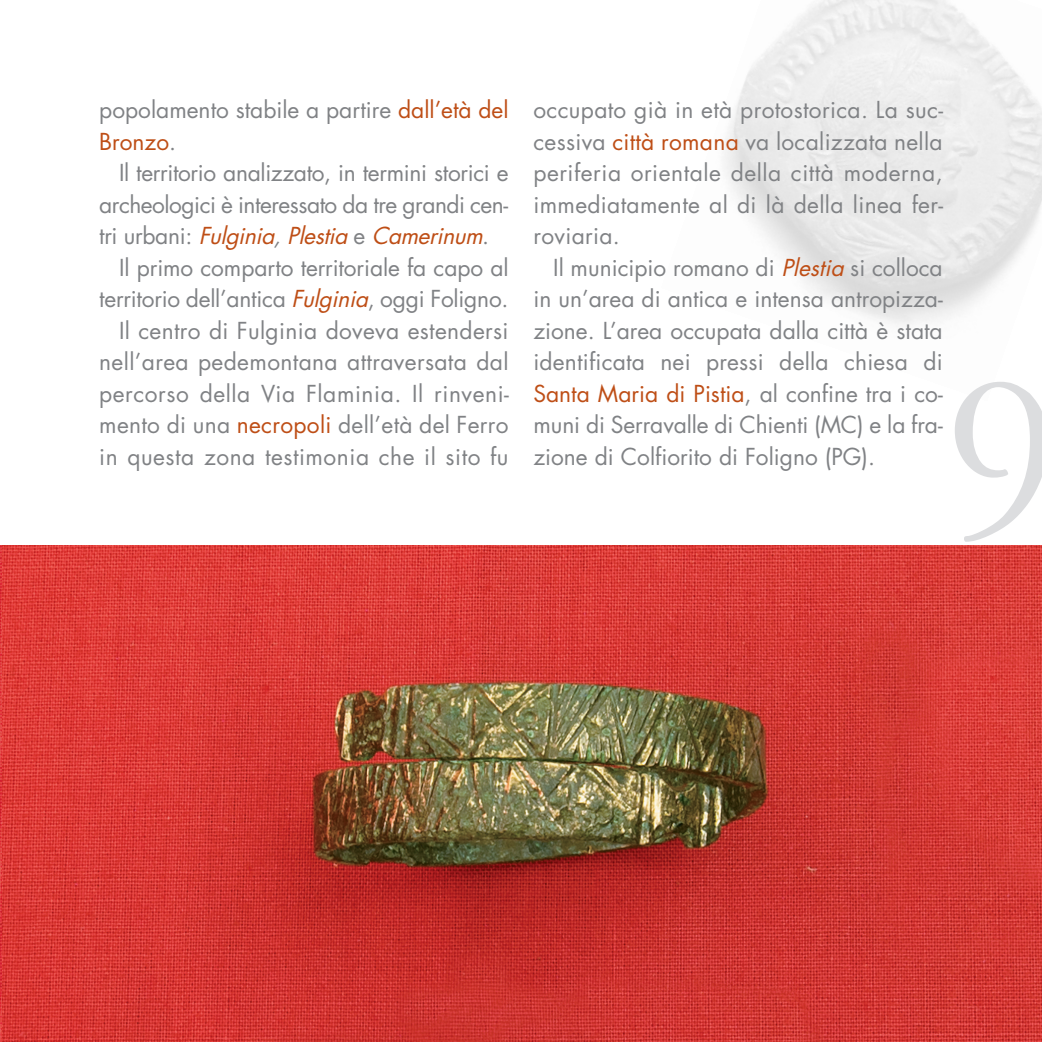
<style>
.page{position:relative;width:1042px;height:1042px;background:#fff}
.page>*{position:absolute;margin:0;border:0;box-sizing:border-box;transform-origin:0 0}
.t1{font:245px "Garamond";color:#dcdddf}
.t2{font:22.75px/31.5px "Futura";color:#808285;text-align:justify}
.t3{font:22.75px "Futura";letter-spacing:.025em;color:#808285}
.t4{font:22.75px "Futura";letter-spacing:-.02em;color:#808285}
.t5{font:italic 22.75px "Futura";color:#be4e16}
.s1{color:#be4e16}
.s2{font-style:normal;color:#808285}
.s3{color:#808285}
.s4{font-style:italic;color:#be4e16}
</style>
<div class="page">
<img style="left:0;top:546px;width:1042px;height:496px">
<p class="t2" style="left:99px;top:94px;width:411px">popolamento stabile a partire <span class="s1">dall’età del<br>Bronzo</span>.</p>
<p class="t2" style="left:119px;top:157px;width:391px">Il territorio analizzato, in termini storici e</p>
<p class="t4" style="left:99px;top:190px;width:410px">archeologici è interessato da tre grandi cen-</p>
<p class="t5" style="left:99px;top:221px;width:391px"><span class="s2">tr i u r ba n i :</span> Fulginia<span class="s3">,</span> Plestia <span class="s2">e</span> Camerinum<span class="s2">.</span></p>
<p class="t2" style="left:119px;top:252px;width:391px">Il primo comparto territoriale fa capo al</p>
<p class="t2" style="left:99px;top:283px;width:411px">territorio dell’antica <span class="s4">Fulginia</span>, oggi Foligno.</p>
<p class="t2" style="left:119px;top:315px;width:391px">Il centro di Fulginia doveva estendersi</p>
<p class="t2" style="left:99px;top:346px;width:411px">nell’area pedemontana attraversata dal</p>
<p class="t3" style="left:99px;top:379px;width:411px">percorso della Via Flaminia. Il rinveni-</p>
<p class="t2" style="left:99px;top:409px;width:411px">mento di una <span class="s1">necropoli</span> dell’età del Ferro</p>
<p class="t3" style="left:99px;top:442px;width:411px">in questa zona testimonia che il sito fu</p>
<p class="t2" style="left:533px;top:94px;width:411px">occupato già in età protostorica. La suc&shy;cessiva <span class="s1">città romana</span> va localizzata nella periferia orientale della città moderna, immediatamente al di là della linea fer&shy;roviaria.</p>
<p class="t2" style="left:533px;top:252px;width:411px;text-indent:20px">Il municipio romano di <span class="s4">Plestia</span>si colloca in un’area di antica e intensa antropizza&shy;zione. L’area occupata dalla città è stata identificata nei pressi della chiesa di <span class="s1">Santa Maria di Pistia</span>, al confine tra i co&shy;muni di Serravalle di Chienti (MC) e la fra&shy;zione di Colfiorito di Foligno (PG).</p>
<h1 class="t1" style="left:944px;top:310px;width:116px">9</h1>
</div>
